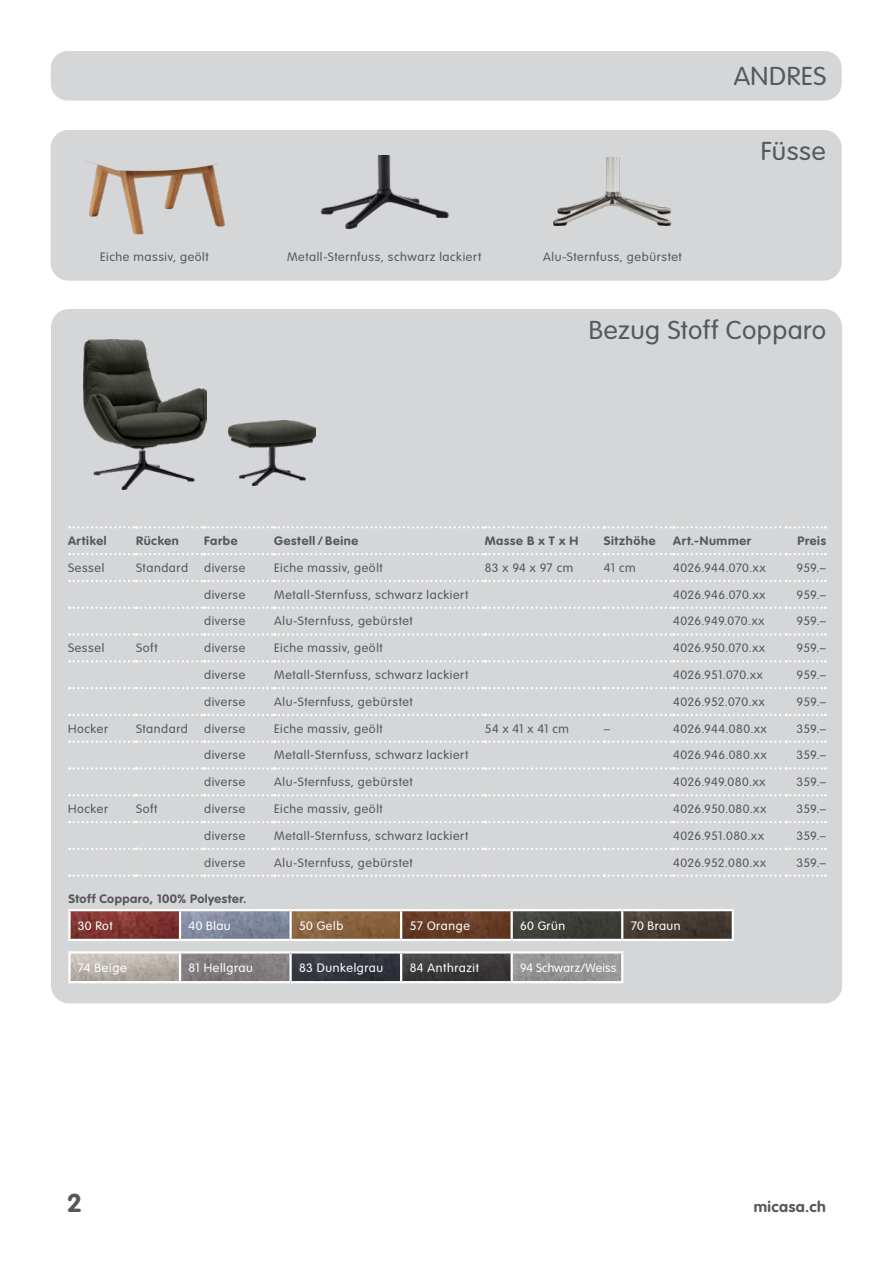
<style>
.page{position:relative;width:893px;height:1263px;background:#fff}
.page>*{position:absolute;margin:0;border:0;box-sizing:border-box;transform-origin:0 0}
.t1{font:300 25.5px "VAG Rounded Std";letter-spacing:.02em;color:#57585a;scale:1.05 1}
.t2{font:700 25.5px "VAG Rounded Std";color:#57585a;scale:1.05 1}
.t3{font:700 15px "VAG Rounded Std";letter-spacing:.03em;color:#57585a;scale:1.05 1}
.t4{font:300 12px "VAG Rounded Std";letter-spacing:.05em;color:#57585a;scale:1.05 1}
.t5{font:700 12px "VAG Rounded Std";letter-spacing:.05em;color:#57585a;scale:1.05 1}
.t6{font:300 12px "VAG Rounded Std";letter-spacing:.04em;color:#fff;scale:1.05 1}
.t7{font:300 12px "VAG Rounded Std";letter-spacing:.025em;color:#57585a;scale:1.05 1}
.t8{font:300 12px "VAG Rounded Std";letter-spacing:.02em;color:#57585a;scale:1.05 1}
.t9{font:300 12px "VAG Rounded Std";letter-spacing:.015em;color:#57585a;scale:1.05 1}
.t10{font:300 12px "VAG Rounded Std";letter-spacing:.01em;color:#57585a;scale:1.05 1}
.t11{font:300 12px "VAG Rounded Std";letter-spacing:.015em;color:#fff}
</style>
<div class="page">
<div style="left:51px;top:130px;width:791px;height:151px;background:#d5d6d8;border-radius:18px"></div>
<div style="left:51px;top:309px;width:791px;height:694px;background:#d5d6d8;border-radius:18px"></div>
<div style="left:51px;top:51px;width:791px;height:50px;background:#d5d6d8;border-radius:17px"></div>
<img style="left:86px;top:161px;width:139px;height:73px">
<img style="left:320px;top:155px;width:129px;height:73px">
<img style="left:553px;top:157px;width:119px;height:68px">
<svg style="left:69px;top:526px;width:757px;height:2px"></svg>
<svg style="left:69px;top:553px;width:757px;height:2px"></svg>
<svg style="left:69px;top:580px;width:757px;height:2px"></svg>
<svg style="left:69px;top:607px;width:757px;height:2px"></svg>
<svg style="left:69px;top:633px;width:757px;height:3px"></svg>
<svg style="left:69px;top:660px;width:757px;height:2px"></svg>
<svg style="left:69px;top:687px;width:757px;height:2px"></svg>
<svg style="left:69px;top:714px;width:757px;height:2px"></svg>
<svg style="left:69px;top:740px;width:757px;height:3px"></svg>
<svg style="left:69px;top:767px;width:757px;height:3px"></svg>
<svg style="left:69px;top:794px;width:757px;height:2px"></svg>
<svg style="left:69px;top:821px;width:757px;height:2px"></svg>
<svg style="left:69px;top:848px;width:757px;height:2px"></svg>
<svg style="left:69px;top:874px;width:757px;height:3px"></svg>
<img style="left:228px;top:420px;width:87px;height:66px">
<img style="left:84px;top:339px;width:123px;height:150px">
<img style="left:71px;top:953px;width:550px;height:28px">
<img style="left:71px;top:911px;width:661px;height:28px">
<hr style="left:68px;top:909px;width:112px;height:2px;background:#fff">
<hr style="left:180px;top:909px;width:111px;height:2px;background:#fff">
<hr style="left:291px;top:909px;width:110px;height:2px;background:#fff">
<hr style="left:289px;top:911px;width:3px;height:28px;background:#fff">
<hr style="left:401px;top:909px;width:111px;height:2px;background:#fff">
<hr style="left:512px;top:909px;width:110px;height:2px;background:#fff">
<hr style="left:68px;top:939px;width:112px;height:2px;background:#fff">
<hr style="left:180px;top:939px;width:111px;height:2px;background:#fff">
<hr style="left:291px;top:939px;width:110px;height:2px;background:#fff">
<hr style="left:401px;top:939px;width:111px;height:2px;background:#fff">
<hr style="left:512px;top:939px;width:110px;height:2px;background:#fff">
<hr style="left:68px;top:911px;width:3px;height:28px;background:#fff">
<hr style="left:179px;top:911px;width:2px;height:28px;background:#fff">
<hr style="left:400px;top:911px;width:2px;height:28px;background:#fff">
<hr style="left:511px;top:911px;width:2px;height:28px;background:#fff">
<hr style="left:622px;top:909px;width:112px;height:2px;background:#fff">
<hr style="left:621px;top:911px;width:2px;height:28px;background:#fff">
<hr style="left:622px;top:939px;width:112px;height:2px;background:#fff">
<hr style="left:732px;top:911px;width:2px;height:28px;background:#fff">
<hr style="left:68px;top:951px;width:112px;height:2px;background:#fff">
<hr style="left:180px;top:951px;width:111px;height:2px;background:#fff">
<hr style="left:291px;top:951px;width:110px;height:2px;background:#fff">
<hr style="left:289px;top:953px;width:3px;height:28px;background:#fff">
<hr style="left:401px;top:951px;width:111px;height:2px;background:#fff">
<hr style="left:512px;top:951px;width:111px;height:2px;background:#fff">
<hr style="left:68px;top:981px;width:112px;height:2px;background:#fff">
<hr style="left:180px;top:981px;width:111px;height:2px;background:#fff">
<hr style="left:291px;top:981px;width:110px;height:2px;background:#fff">
<hr style="left:401px;top:981px;width:111px;height:2px;background:#fff">
<hr style="left:512px;top:981px;width:111px;height:2px;background:#fff">
<hr style="left:68px;top:953px;width:3px;height:28px;background:#fff">
<hr style="left:179px;top:953px;width:2px;height:28px;background:#fff">
<hr style="left:400px;top:953px;width:2px;height:28px;background:#fff">
<hr style="left:511px;top:953px;width:2px;height:28px;background:#fff">
<hr style="left:621px;top:953px;width:2px;height:28px;background:#fff">
<h1 class="t1" style="left:734px;top:62px;width:90px">ANDRES</h1>
<p class="t4" style="left:100px;top:250px;width:105px">Eiche massiv, geölt</p>
<p class="t4" style="left:287px;top:250px;width:186px">Metall-Sternfuss, schwarz lackiert</p>
<p class="t4" style="left:543px;top:250px;width:133px">Alu-Sternfuss, gebürstet</p>
<h1 class="t1" style="left:761px;top:137px;width:63px">Füsse</h1>
<h1 class="t1" style="left:589px;top:316px;width:228px">Bezug Stoff Copparo</h1>
<p class="t5" style="left:68px;top:534px;width:38px">Artikel</p>
<p class="t5" style="left:136px;top:534px;width:42px">Rücken</p>
<p class="t5" style="left:204px;top:534px;width:33px">Farbe</p>
<p class="t5" style="left:274px;top:534px;width:81px">Gestell / Beine</p>
<p class="t5" style="left:485px;top:534px;width:91px">Masse B x T x H</p>
<p class="t5" style="left:604px;top:534px;width:51px">Sitzhöhe</p>
<p class="t5" style="left:673px;top:534px;width:76px">Art.-Nummer</p>
<p class="t5" style="left:797px;top:534px;width:29px">Preis</p>
<p class="t4" style="left:68px;top:561px;width:36px">Sessel</p>
<p class="t4" style="left:136px;top:561px;width:51px">Standard</p>
<p class="t4" style="left:204px;top:561px;width:41px">diverse</p>
<p class="t4" style="left:274px;top:561px;width:105px">Eiche massiv, geölt</p>
<p class="t4" style="left:485px;top:561px;width:86px">83 x 94 x 97 cm</p>
<p class="t4" style="left:604px;top:561px;width:32px">41 cm</p>
<p class="t7" style="left:673px;top:561px;width:89px">4026.944.070.xx</p>
<p class="t4" style="left:797px;top:561px;width:30px">959.–</p>
<p class="t4" style="left:204px;top:588px;width:41px">diverse</p>
<p class="t4" style="left:274px;top:588px;width:186px">Metall-Sternfuss, schwarz lackiert</p>
<p class="t7" style="left:673px;top:588px;width:89px">4026.946.070.xx</p>
<p class="t4" style="left:797px;top:588px;width:30px">959.–</p>
<p class="t4" style="left:204px;top:614px;width:41px">diverse</p>
<p class="t4" style="left:274px;top:614px;width:133px">Alu-Sternfuss, gebürstet</p>
<p class="t9" style="left:673px;top:614px;width:88px">4026.949.070.xx</p>
<p class="t4" style="left:797px;top:614px;width:30px">959.–</p>
<p class="t4" style="left:68px;top:641px;width:36px">Sessel</p>
<p class="t4" style="left:136px;top:641px;width:22px">Soft</p>
<p class="t4" style="left:204px;top:641px;width:41px">diverse</p>
<p class="t4" style="left:274px;top:641px;width:105px">Eiche massiv, geölt</p>
<p class="t8" style="left:673px;top:641px;width:89px">4026.950.070.xx</p>
<p class="t4" style="left:796px;top:641px;width:30px">959.–</p>
<p class="t4" style="left:204px;top:668px;width:41px">diverse</p>
<p class="t4" style="left:274px;top:668px;width:186px">Metall-Sternfuss, schwarz lackiert</p>
<p class="t8" style="left:673px;top:668px;width:87px">4026.951.070.xx</p>
<p class="t4" style="left:796px;top:668px;width:30px">959.–</p>
<p class="t4" style="left:204px;top:695px;width:41px">diverse</p>
<p class="t4" style="left:274px;top:695px;width:133px">Alu-Sternfuss, gebürstet</p>
<p class="t10" style="left:673px;top:695px;width:89px">4026.952.070.xx</p>
<p class="t4" style="left:796px;top:695px;width:30px">959.–</p>
<p class="t4" style="left:68px;top:721px;width:40px">Hocker</p>
<p class="t4" style="left:136px;top:721px;width:51px">Standard</p>
<p class="t4" style="left:204px;top:721px;width:41px">diverse</p>
<p class="t4" style="left:274px;top:721px;width:105px">Eiche massiv, geölt</p>
<p class="t4" style="left:485px;top:721px;width:82px">54 x 41 x 41 cm</p>
<p class="t4" style="left:604px;top:721px;width:7px">–</p>
<p class="t4" style="left:673px;top:721px;width:91px">4026.944.080.xx</p>
<p class="t4" style="left:796px;top:721px;width:30px">359.–</p>
<p class="t4" style="left:204px;top:748px;width:41px">diverse</p>
<p class="t4" style="left:274px;top:748px;width:186px">Metall-Sternfuss, schwarz lackiert</p>
<p class="t4" style="left:673px;top:748px;width:90px">4026.946.080.xx</p>
<p class="t4" style="left:796px;top:748px;width:30px">359.–</p>
<p class="t4" style="left:204px;top:775px;width:41px">diverse</p>
<p class="t4" style="left:274px;top:775px;width:133px">Alu-Sternfuss, gebürstet</p>
<p class="t4" style="left:673px;top:775px;width:89px">4026.949.080.xx</p>
<p class="t4" style="left:796px;top:775px;width:30px">359.–</p>
<p class="t4" style="left:68px;top:802px;width:40px">Hocker</p>
<p class="t4" style="left:136px;top:802px;width:22px">Soft</p>
<p class="t4" style="left:204px;top:802px;width:41px">diverse</p>
<p class="t4" style="left:274px;top:802px;width:105px">Eiche massiv, geölt</p>
<p class="t4" style="left:673px;top:802px;width:90px">4026.950.080.xx</p>
<p class="t4" style="left:796px;top:802px;width:30px">359.–</p>
<p class="t4" style="left:204px;top:829px;width:41px">diverse</p>
<p class="t4" style="left:274px;top:829px;width:186px">Metall-Sternfuss, schwarz lackiert</p>
<p class="t4" style="left:673px;top:829px;width:88px">4026.951.080.xx</p>
<p class="t4" style="left:796px;top:829px;width:30px">359.–</p>
<p class="t4" style="left:204px;top:855px;width:41px">diverse</p>
<p class="t4" style="left:274px;top:855px;width:133px">Alu-Sternfuss, gebürstet</p>
<p class="t4" style="left:673px;top:855px;width:90px">4026.952.080.xx</p>
<p class="t4" style="left:796px;top:855px;width:30px">359.–</p>
<p class="t5" style="left:68px;top:892px;width:171px">Stoff Copparo, 100% Polyester.</p>
<p class="t6" style="left:78px;top:918px;width:35px">30 Rot</p>
<p class="t6" style="left:189px;top:918px;width:42px">40 Blau</p>
<p class="t6" style="left:299px;top:918px;width:44px">50 Gelb</p>
<p class="t6" style="left:410px;top:918px;width:59px">57 Orange</p>
<p class="t6" style="left:520px;top:918px;width:44px">60 Grün</p>
<p class="t6" style="left:631px;top:918px;width:49px">70 Braun</p>
<p class="t6" style="left:78px;top:961px;width:48px">74 Beige</p>
<p class="t6" style="left:189px;top:961px;width:63px">81 Hellgrau</p>
<p class="t6" style="left:299px;top:961px;width:82px">83 Dunkelgrau</p>
<p class="t6" style="left:410px;top:961px;width:68px">84 Anthrazit</p>
<p class="t11" style="left:520px;top:961px;width:97px">94 Schwarz/Weiss</p>
<h1 class="t2" style="left:67px;top:1188px;width:16px">2</h1>
<p class="t3" style="left:754px;top:1198px;width:70px">micasa.ch</p>
</div>
